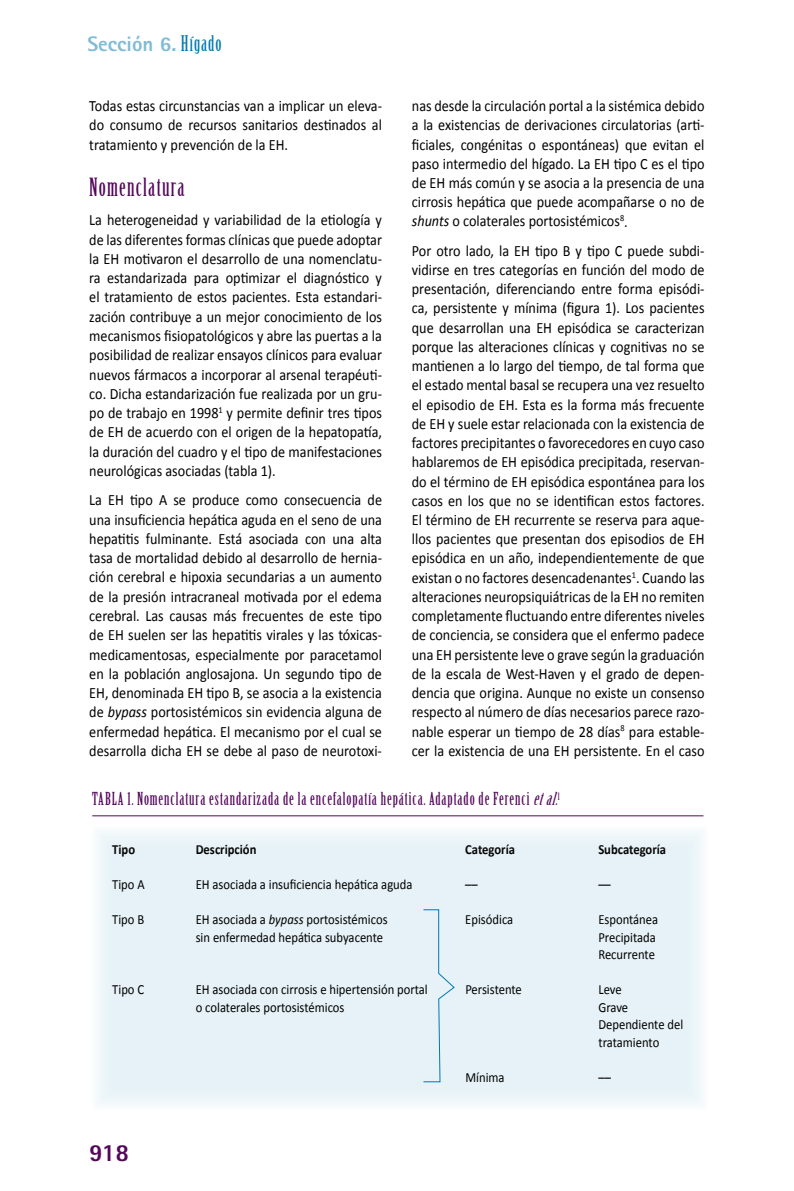
<style>
.page{position:relative;width:794px;height:1191px;background:#fff}
.page>*{position:absolute;margin:0;border:0;box-sizing:border-box;transform-origin:0 0}
.t1{font:24.5px "Birch Std";letter-spacing:.05em;color:#54075b}
.t2{font:800 24.5px "Rotis Sans Serif";color:#54075b}
.t3{font:800 21px "Rotis Sans Serif";color:#80bcd6}
.t4{font:17.5px "Birch Std";letter-spacing:.05em;color:#54075b}
.t5{font:15.75px/19.2px "Calibri";color:#000;text-align:justify;scale:.9 1}
.t6{font:14px/17.5px "Calibri";color:#000;scale:.9 1}
.t7{font:700 14px "Calibri";color:#000;scale:.9 1}
.s1{font-family:"Birch Std";font-weight:400;color:#0078ae}
.s2{font-style:italic}
</style>
<div class="page">
<div style="left:92px;top:826px;width:615px;height:284px;background:#e6f2f7"></div>
<hr style="left:92px;top:815px;width:611px;height:1px;background:#54075b">
<svg style="left:423px;top:909px;width:32px;height:173px"></svg>
<h2 class="t3" style="left:87px;top:31px;width:136px">Sección 6. <span class="s1">Hígado</span></h2>
<p class="t5" style="left:89px;top:96px;width:327px">Todas estas circunstancias van a implicar un eleva&shy;do consumo de recursos sanitarios destinados al tratamiento y prevención de la EH.</p>
<h1 class="t1" style="left:89px;top:173px;width:97px">Nomenclatura</h1>
<p class="t5" style="left:89px;top:210px;width:327px">La heterogeneidad y variabilidad de la etiología y de las diferentes formas clínicas que puede adoptar la EH motivaron el desarrollo de una nomenclatu&shy;ra estandarizada para optimizar el diagnóstico y el tratamiento de estos pacientes. Esta estandari&shy;zación contribuye a un mejor conocimiento de los mecanismos fisiopatológicos y abre las puertas a la posibilidad de realizar ensayos clínicos para evaluar nuevos fármacos a incorporar al arsenal terapéuti&shy;co. Dicha estandarización fue realizada por un gru&shy;po de trabajo en 1998<sup>1</sup> y permite definir tres tipos de EH de acuerdo con el origen de la hepatopatía, la duración del cuadro y el tipo de manifestaciones neurológicas asociadas (tabla 1).</p>
<p class="t5" style="left:89px;top:490px;width:327px">La EH tipo A se produce como consecuencia de una insuficiencia hepática aguda en el seno de una hepatitis fulminante. Está asociada con una alta tasa de mortalidad debido al desarrollo de hernia&shy;ción cerebral e hipoxia secundarias a un aumento de la presión intracraneal motivada por el edema cerebral. Las causas más frecuentes de este tipo de EH suelen ser las hepatitis virales y las tóxicas&shy;medicamentosas, especialmente por paracetamol en la población anglosajona. Un segundo tipo de EH, denominada EH tipo B, se asocia a la existencia de <span class="s2">bypass</span> portosistémicos sin evidencia alguna de enfermedad hepática. El mecanismo por el cual se desarrolla dicha EH se debe al paso de neurotoxi-</p>
<p class="t5" style="left:412px;top:96px;width:327px">nas desde la circulación portal a la sistémica debido a la existencias de derivaciones circulatorias (arti&shy;ficiales, congénitas o espontáneas) que evitan el paso intermedio del hígado. La EH tipo C es el tipo de EH más común y se asocia a la presencia de una cirrosis hepática que puede acompañarse o no de <span class="s2">shunts</span> o colaterales portosistémicos<sup>8</sup>.</p>
<p class="t5" style="left:412px;top:241px;width:327px">Por otro lado, la EH tipo B y tipo C puede subdi&shy;vidirse en tres categorías en función del modo de presentación, diferenciando entre forma episódi&shy;ca, persistente y mínima (figura 1). Los pacientes que desarrollan una EH episódica se caracterizan porque las alteraciones clínicas y cognitivas no se mantienen a lo largo del tiempo, de tal forma que el estado mental basal se recupera una vez resuelto el episodio de EH. Esta es la forma más frecuente de EH y suele estar relacionada con la existencia de factores precipitantes o favorecedores en cuyo caso hablaremos de EH episódica precipitada, reservan&shy;do el término de EH episódica espontánea para los casos en los que no se identifican estos factores.<br>El término de EH recurrente se reserva para aque&shy;llos pacientes que presentan dos episodios de EH episódica en un año, independientemente de que existan o no factores desencadenantes<sup>1</sup>. Cuando las alteraciones neuropsiquiátricas de la EH no remiten completamente fluctuando entre diferentes niveles de conciencia, se considera que el enfermo padece una EH persistente leve o grave según la graduación de la escala de West-Haven y el grado de depen&shy;dencia que origina. Aunque no existe un consenso respecto al número de días necesarios parece razo&shy;nable esperar un tiempo de 28 días<sup>8</sup> para estable&shy;cer la existencia de una EH persistente. En el caso</p>
<p class="t4" style="left:92px;top:789px;width:472px">TABLA 1. Nomenclatura estandarizada de la encefalopatía hepática. Adaptado de Ferenci <span class="s2">etal.</span><sup>1</sup></p>
<p class="t7" style="left:112px;top:840px;width:27px">Tipo</p>
<p class="t7" style="left:196px;top:840px;width:69px">Descripción</p>
<p class="t7" style="left:465px;top:840px;width:57px">Categoría</p>
<p class="t7" style="left:598px;top:840px;width:77px">Subcategoría</p>
<p class="t6" style="left:112px;top:875px;width:38px">Tipo A</p>
<p class="t6" style="left:196px;top:875px;width:242px">EH asociada a insuficiencia hepática aguda</p>
<p class="t6" style="left:465px;top:875px;width:15px">––</p>
<p class="t6" style="left:598px;top:875px;width:15px">––</p>
<p class="t6" style="left:112px;top:910px;width:37px">Tipo B</p>
<p class="t6" style="left:196px;top:910px;width:215px">EH asociada a <span class="s2">bypass</span> portosistémicos</p>
<p class="t6" style="left:465px;top:910px;width:55px">Episódica</p>
<p class="t6" style="left:598px;top:910px;width:68px">Espontánea</p>
<p class="t6" style="left:196px;top:928px;width:210px">sin enfermedad hepática subyacente</p>
<p class="t6" style="left:598px;top:928px;width:65px">Precipitada<br>Recurrente</p>
<p class="t6" style="left:112px;top:980px;width:37px">Tipo C</p>
<p class="t6" style="left:196px;top:980px;width:259px">EH asociada con cirrosis e hipertensión portal</p>
<p class="t6" style="left:465px;top:980px;width:64px">Persistente</p>
<p class="t6" style="left:598px;top:980px;width:27px">Leve</p>
<p class="t6" style="left:196px;top:998px;width:167px">o colaterales portosistémicos</p>
<p class="t6" style="left:598px;top:998px;width:96px">Grave<br>Dependiente del tratamiento</p>
<p class="t6" style="left:465px;top:1068px;width:45px">Mínima</p>
<p class="t6" style="left:598px;top:1068px;width:15px">––</p>
<h1 class="t2" style="left:89px;top:1136px;width:41px">918</h1>
</div>
